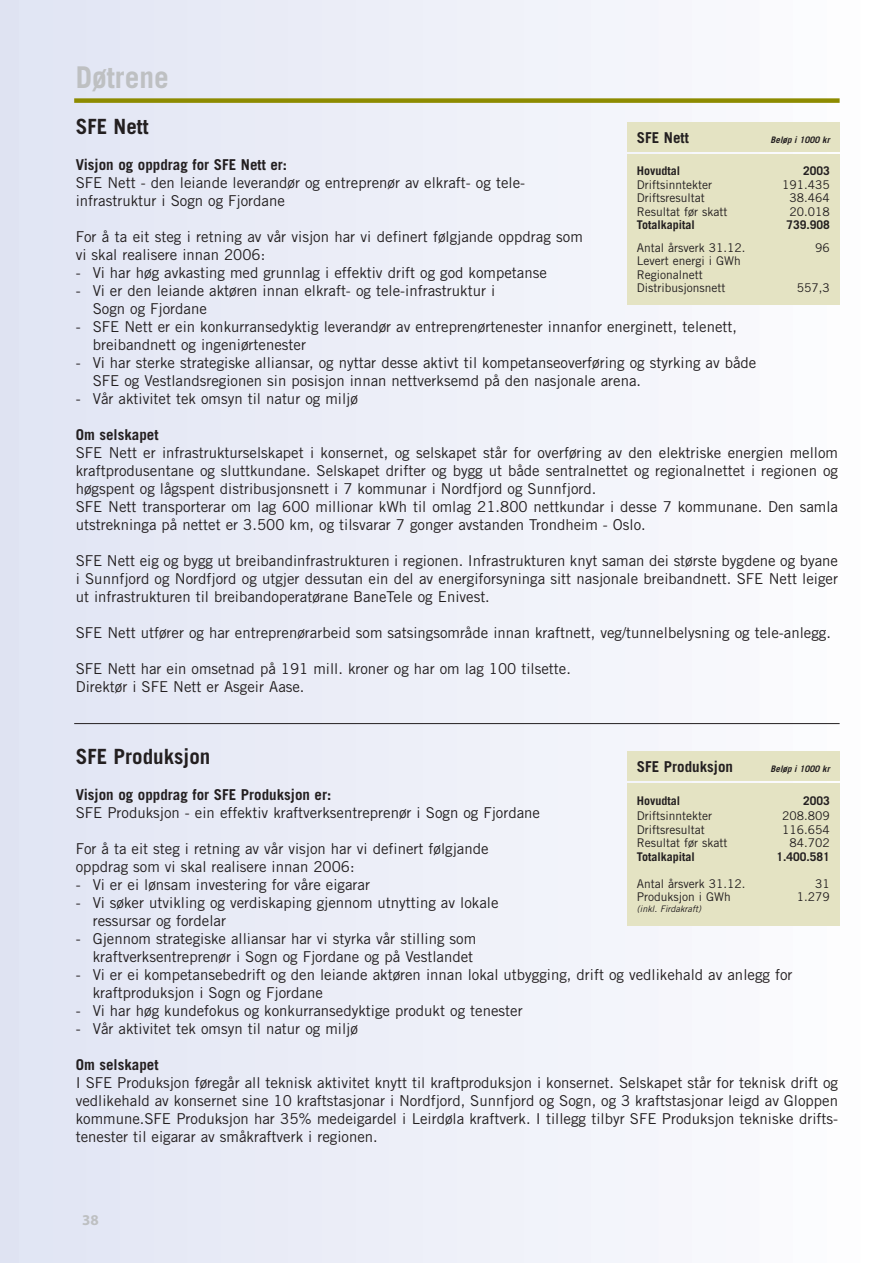
<style>
.page{position:relative;width:893px;height:1263px;background:#fff}
.page>*{position:absolute;margin:0;border:0;box-sizing:border-box;transform-origin:0 0}
.t1{font:700 30px "Trade Gothic";color:#bec0c2}
.t2{font:700 21px "Trade Gothic";color:#231f20}
.t3{font:15px/18px "Trade Gothic";color:#231f20}
.t4{font:700 15px "Trade Gothic";color:#231f20}
.t5{font:700 15px "Myriad";color:#bec0c2}
.t6{font:12px/13.5px "Trade Gothic";color:#231f20}
.t7{font:700 12px "Trade Gothic";color:#231f20}
.t8{font:italic 700 9px "Trade Gothic";color:#231f20}
.t9{font:italic 9px "Trade Gothic";color:#231f20}
</style>
<div class="page">
<div style="left:0;top:1px;width:23px;height:1262px;background:#dfe3f2"></div>
<div style="left:15px;top:1px;width:42px;height:1262px;background:#e1e6f4"></div>
<div style="left:49px;top:1px;width:41px;height:1262px;background:#e2e6f4"></div>
<div style="left:83px;top:1px;width:41px;height:1262px;background:#e3e7f5"></div>
<div style="left:116px;top:1px;width:42px;height:1262px;background:#e5e8f5"></div>
<div style="left:150px;top:1px;width:41px;height:1262px;background:#e6e9f5"></div>
<div style="left:184px;top:1px;width:41px;height:1262px;background:#e7eaf6"></div>
<div style="left:217px;top:1px;width:42px;height:1262px;background:#e8ebf6"></div>
<div style="left:251px;top:1px;width:41px;height:1262px;background:#e9ebf6"></div>
<div style="left:285px;top:1px;width:41px;height:1262px;background:#eaecf7"></div>
<div style="left:318px;top:1px;width:41px;height:1262px;background:#ebedf7"></div>
<div style="left:352px;top:1px;width:41px;height:1262px;background:#eceef8"></div>
<div style="left:386px;top:1px;width:41px;height:1262px;background:#edeff8"></div>
<div style="left:419px;top:1px;width:41px;height:1262px;background:#eef0f9"></div>
<div style="left:453px;top:1px;width:41px;height:1262px;background:#eff1f9"></div>
<div style="left:487px;top:1px;width:41px;height:1262px;background:#f0f2f9"></div>
<div style="left:520px;top:1px;width:41px;height:1262px;background:#f1f3fa"></div>
<div style="left:554px;top:1px;width:41px;height:1262px;background:#f2f3fa"></div>
<div style="left:588px;top:1px;width:41px;height:1262px;background:#f3f5fb"></div>
<div style="left:621px;top:1px;width:41px;height:1262px;background:#f4f5fb"></div>
<div style="left:655px;top:1px;width:41px;height:1262px;background:#f6f6fb"></div>
<div style="left:689px;top:1px;width:41px;height:1262px;background:#f7f8fc"></div>
<div style="left:722px;top:1px;width:41px;height:1262px;background:#f8f8fc"></div>
<div style="left:756px;top:1px;width:41px;height:1262px;background:#fafafd"></div>
<div style="left:789px;top:1px;width:42px;height:1262px;background:#fbfcfe"></div>
<div style="left:74px;top:98px;width:766px;height:5px;background:#8d8b00"></div>
<div style="left:627px;top:122px;width:213px;height:30px;background:#e4e3c3"></div>
<div style="left:627px;top:154px;width:213px;height:151px;background:#e4e3c3"></div>
<div style="left:627px;top:751px;width:213px;height:30px;background:#e4e3c3"></div>
<div style="left:627px;top:783px;width:213px;height:143px;background:#e4e3c3"></div>
<hr style="left:74px;top:723px;width:766px;height:1px;background:#231f20">
<h1 class="t1" style="left:76px;top:66px;width:95px">Døtrene</h1>
<h2 class="t2" style="left:76px;top:119px;width:74px">SFE Nett</h2>
<p class="t4" style="left:76px;top:159px;width:213px">Visjon og oppdrag for SFE Nett er:</p>
<p class="t3" style="left:76px;top:175px;width:451px">SFE Nett - den leiande leverandør og entreprenør av elkraft- og tele&shy;infrastruktur i Sogn og Fjordane</p>
<p class="t3" style="left:76px;top:229px;width:509px">For å ta eit steg i retning av vår visjon har vi definert følgjande oppdrag som vi skal realisere innan 2006:</p>
<p class="t3" style="left:76px;top:265px;width:473px">- Vi har høg avkasting med grunnlag i effektiv drift og god kompetanse</p>
<p class="t3" style="left:93px;top:283px;width:404px;text-indent:-17px">- Vi er den leiande aktøren innan elkraft- og tele-infrastruktur i<br>Sogn og Fjordane</p>
<p class="t3" style="left:93px;top:319px;width:646px;text-indent:-17px">- SFE Nett er ein konkurransedyktig leverandør av entreprenørtenester innanfor energinett, telenett, breibandnett og ingeniørtenester</p>
<p class="t3" style="left:93px;top:355px;width:665px;text-indent:-17px">- Vi har sterke strategiske alliansar, og nyttar desse aktivt til kompetanseoverføring og styrking av både<br>SFE og Vestlandsregionen sin posisjon innan nettverksemd på den nasjonale arena.</p>
<p class="t3" style="left:76px;top:391px;width:284px">- Vår aktivitet tek omsyn til natur og miljø</p>
<p class="t4" style="left:76px;top:429px;width:84px">Om selskapet</p>
<p class="t3" style="left:76px;top:445px;width:764px">SFE Nett er infrastrukturselskapet i konsernet, og selskapet står for overføring av den elektriske energien mellom kraftprodusentane og sluttkundane. Selskapet drifter og bygg ut både sentralnettet og regionalnettet i regionen og høgspent og lågspent distribusjonsnett i 7 kommunar i Nordfjord og Sunnfjord.<br>SFE Nett transporterar om lag 600 millionar kWh til omlag 21.800 nettkundar i desse 7 kommunane. Den samla utstrekninga på nettet er 3.500 km, og tilsvarar 7 gonger avstanden Trondheim - Oslo.</p>
<p class="t3" style="left:76px;top:553px;width:764px;text-align:justify">SFE Nett eig og bygg ut breibandinfrastrukturen i regionen. Infrastrukturen knyt saman dei største bygdene og byane i Sunnfjord og Nordfjord og utgjer dessutan ein del av energiforsyninga sitt nasjonale breibandnett. SFE Nett leiger ut infrastrukturen til breibandoperatørane BaneTele og Enivest.</p>
<p class="t3" style="left:76px;top:625px;width:757px">SFE Nett utfører og har entreprenørarbeid som satsingsområde innan kraftnett, veg/tunnelbelysning og tele-anlegg.</p>
<p class="t3" style="left:76px;top:661px;width:497px">SFE Nett har ein omsetnad på 191 mill. kroner og har om lag 100 tilsette.<br>Direktør i SFE Nett er Asgeir Aase.</p>
<p class="t4" style="left:637px;top:132px;width:54px">SFE Nett</p>
<p class="t8" style="left:770px;top:137px;width:63px">Beløp i 1000 kr</p>
<p class="t7" style="left:637px;top:167px;width:45px">Hovudtal</p>
<p class="t7" style="left:803px;top:167px;width:28px">2003</p>
<p class="t6" style="left:637px;top:179px;width:77px">Driftsinntekter</p>
<p class="t6" style="left:782px;top:179px;width:49px">191.435</p>
<p class="t6" style="left:637px;top:192px;width:69px">Driftsresultat</p>
<p class="t6" style="left:789px;top:192px;width:42px">38.464</p>
<p class="t6" style="left:637px;top:206px;width:92px">Resultat før skatt</p>
<p class="t6" style="left:789px;top:206px;width:42px">20.018</p>
<p class="t7" style="left:637px;top:221px;width:60px">Totalkapital</p>
<p class="t7" style="left:786px;top:221px;width:45px">739.908</p>
<p class="t6" style="left:637px;top:242px;width:110px">Antal årsverk 31.12.</p>
<p class="t6" style="left:815px;top:242px;width:16px">96</p>
<p class="t6" style="left:637px;top:255px;width:106px">Levert energi i GWh<br>Regionalnett<br>Distribusjonsnett</p>
<p class="t6" style="left:797px;top:282px;width:34px">557,3</p>
<h2 class="t2" style="left:76px;top:749px;width:136px">SFE Produksjon</h2>
<p class="t4" style="left:76px;top:789px;width:257px">Visjon og oppdrag for SFE Produksjon er:</p>
<p class="t3" style="left:76px;top:805px;width:466px">SFE Produksjon - ein effektiv kraftverksentreprenør i Sogn og Fjordane</p>
<p class="t3" style="left:76px;top:841px;width:414px">For å ta eit steg i retning av vår visjon har vi definert følgjande oppdrag som vi skal realisere innan 2006:</p>
<p class="t3" style="left:76px;top:877px;width:296px">- Vi er ei lønsam investering for våre eigarar</p>
<p class="t3" style="left:93px;top:895px;width:407px;text-indent:-17px">- Vi søker utvikling og verdiskaping gjennom utnytting av lokale ressursar og fordelar</p>
<p class="t3" style="left:76px;top:931px;width:402px;text-align:right">- Gjennom strategiske alliansar har vi styrka vår stilling som kraftverksentreprenør i Sogn og Fjordane og på Vestlandet</p>
<p class="t3" style="left:93px;top:967px;width:701px;text-indent:-17px">- Vi er ei kompetansebedrift og den leiande aktøren innan lokal utbygging, drift og vedlikehald av anlegg for kraftproduksjon i Sogn og Fjordane</p>
<p class="t3" style="left:76px;top:1003px;width:448px">- Vi har høg kundefokus og konkurransedyktige produkt og tenester</p>
<p class="t3" style="left:76px;top:1021px;width:284px">- Vår aktivitet tek omsyn til natur og miljø</p>
<p class="t4" style="left:76px;top:1059px;width:84px">Om selskapet</p>
<p class="t3" style="left:76px;top:1075px;width:764px;text-align:justify">I SFE Produksjon føregår all teknisk aktivitet knytt til kraftproduksjon i konsernet. Selskapet står for teknisk drift og vedlikehald av konsernet sine 10 kraftstasjonar i Nordfjord, Sunnfjord og Sogn, og 3 kraftstasjonar leigd av Gloppen kommune.SFE Produksjon har 35% medeigardel i Leirdøla kraftverk. I tillegg tilbyr SFE Produksjon tekniske drifts&shy;tenester til eigarar av småkraftverk i regionen.</p>
<p class="t4" style="left:637px;top:761px;width:98px">SFE Produksjon</p>
<p class="t8" style="left:770px;top:766px;width:63px">Beløp i 1000 kr</p>
<p class="t7" style="left:637px;top:796px;width:45px">Hovudtal</p>
<p class="t7" style="left:803px;top:796px;width:28px">2003</p>
<p class="t6" style="left:637px;top:810px;width:77px">Driftsinntekter</p>
<p class="t6" style="left:782px;top:810px;width:49px">208.809</p>
<p class="t6" style="left:637px;top:824px;width:69px">Driftsresultat</p>
<p class="t6" style="left:782px;top:824px;width:49px">116.654</p>
<p class="t6" style="left:637px;top:837px;width:92px">Resultat før skatt</p>
<p class="t6" style="left:789px;top:837px;width:42px">84.702</p>
<p class="t7" style="left:637px;top:852px;width:60px">Totalkapital</p>
<p class="t7" style="left:776px;top:852px;width:55px">1.400.581</p>
<p class="t6" style="left:637px;top:878px;width:110px">Antal årsverk 31.12.</p>
<p class="t6" style="left:815px;top:878px;width:16px">31</p>
<p class="t6" style="left:637px;top:891px;width:96px">Produksjon i GWh</p>
<p class="t6" style="left:797px;top:891px;width:34px">1.279</p>
<p class="t9" style="left:637px;top:906px;width:68px">(inkl. Firdakraft)</p>
<p class="t5" style="left:82px;top:1214px;width:18px">38</p>
</div>
